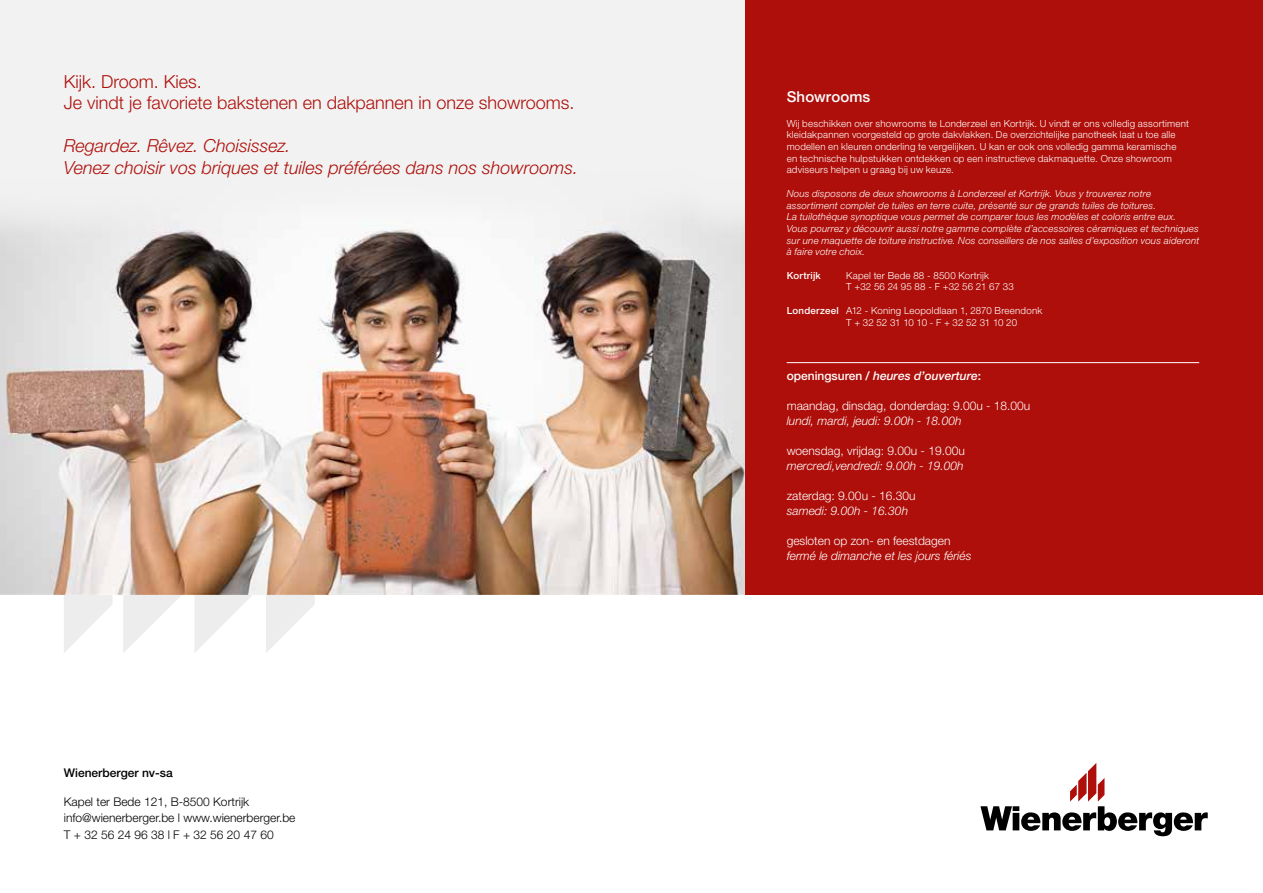
<style>
.page{position:relative;width:1263px;height:893px;background:#fff}
.page>*{position:absolute;margin:0;border:0;box-sizing:border-box;transform-origin:0 0}
.t1{font:italic 300 18px/21.6px "Helvetica Neue LT Std";color:#ae0f0a}
.t2{font:300 18px/21.6px "Helvetica Neue LT Std";color:#ae0f0a}
.t3{font:500 15px "Helvetica Neue LT Std";letter-spacing:.01em;color:#fff}
.t4{font:300 12px "Helvetica Neue LT Std";color:#fff}
.t5{font:italic 300 12px "Helvetica Neue LT Std";color:#fff}
.t6{font:300 12px/16.5px "Helvetica Neue LT Std";color:#000}
.t7{font:italic 500 12px "Helvetica Neue LT Std";color:#fff}
.t8{font:500 12px "Helvetica Neue LT Std";color:#000}
.t9{font:300 9.75px/11.7px "Helvetica Neue LT Std";letter-spacing:.02em;color:#fff}
.t10{font:italic 300 9.75px/11.7px "Helvetica Neue LT Std";letter-spacing:.02em;color:#fff}
.t11{font:500 9.75px "Helvetica Neue LT Std";letter-spacing:.02em;color:#fff}
.s1{font-weight:500}
.s2{font-style:normal}
</style>
<div class="page">
<svg style="left:980px;top:763px;width:228px;height:73px"></svg>
<svg style="left:266px;top:595px;width:49px;height:58px"></svg>
<svg style="left:64px;top:595px;width:48px;height:57px"></svg>
<svg style="left:123px;top:595px;width:58px;height:58px"></svg>
<svg style="left:195px;top:595px;width:57px;height:57px"></svg>
<div style="left:0;top:0;width:1263px;height:595px;background:#ae0f0a"></div>
<div style="left:0;top:0;width:744px;height:595px;background:#f2f2f2"></div>
<img style="left:0;top:215px;width:744px;height:380px">
<hr style="left:787px;top:362px;width:412px;height:1px;background:#fff">
<h1 class="t2" style="left:64px;top:70px;width:512px">Kijk. Droom. Kies.<br>Je vindt je favoriete bakstenen en dakpannen in onze showrooms.</h1>
<h1 class="t1" style="left:64px;top:135px;width:516px">Regardez. Rêvez. Choisissez.<br>Venez choisir vos briques et tuiles préférées dans nos showrooms.</h1>
<p class="t8" style="left:64px;top:765px;width:110px">Wienerberger nv-sa</p>
<p class="t6" style="left:64px;top:793px;width:233px">Kapel ter Bede 121, B-8500 Kortrijk info@wienerberger.be l www.wienerberger.be<br>T + 32 56 24 96 38 l F + 32 56 20 47 60</p>
<h2 class="t3" style="left:787px;top:88px;width:85px">Showrooms</h2>
<p class="t9" style="left:787px;top:117px;width:404px">Wij beschikken over showrooms te Londerzeel en Kortrijk. U vindt er ons volledig assortiment kleidakpannen voorgesteld op grote dakvlakken. De overzichtelijke panotheek laat u toe alle modellen en kleuren onderling te vergelijken. U kan er ook ons volledig gamma keramische en technische hulpstukken ontdekken op een instructieve dakmaquette. Onze showroom adviseurs helpen u graag bij uw keuze.</p>
<p class="t10" style="left:787px;top:187px;width:414px">Nous disposons de deux showrooms à Londerzeel et Kortrijk. Vous y trouverez notre assortiment complet de tuiles en terre cuite, présenté sur de grands tuiles de toitures.<br>La tuilothéque synoptique vous permet de comparer tous les modèles et coloris entre eux.<br>Vous pourrez y découvrir aussi notre gamme complète d’accessoires céramiques et techniques sur une maquette de toiture instructive. Nos conseillers de nos salles d’exposition vous aideront à faire votre choix.</p>
<p class="t11" style="left:787px;top:269px;width:36px">Kortrijk</p>
<p class="t9" style="left:846px;top:269px;width:169px">Kapel ter Bede 88 - 8500 Kortrijk<br>T +32 56 24 95 88 - F +32 56 21 67 33</p>
<p class="t9" style="left:846px;top:304px;width:198px;text-indent:-60px"><span class="s1">Londerzeel</span> A12 - Koning Leopoldlaan 1, 2870 Breendonk<br>T + 32 52 31 10 10 - F + 32 52 31 10 20</p>
<p class="t7" style="left:787px;top:369px;width:196px"><span class="s2">openingsuren /</span> heures d’ouverture<span class="s2">:</span></p>
<p class="t4" style="left:787px;top:398px;width:245px">maandag, dinsdag, donderdag: 9.00u - 18.00u</p>
<p class="t5" style="left:787px;top:414px;width:176px">lundi, mardi, jeudi: 9.00h - 18.00h</p>
<p class="t4" style="left:787px;top:443px;width:180px">woensdag, vrijdag: 9.00u - 19.00u</p>
<p class="t5" style="left:787px;top:459px;width:178px">mercredi,vendredi: 9.00h - 19.00h</p>
<p class="t4" style="left:787px;top:488px;width:130px">zaterdag: 9.00u - 16.30u</p>
<p class="t5" style="left:787px;top:504px;width:123px">samedi: 9.00h - 16.30h</p>
<p class="t4" style="left:787px;top:533px;width:165px">gesloten op zon- en feestdagen</p>
<p class="t5" style="left:787px;top:549px;width:186px">fermé le dimanche et les jours fériés</p>
</div>
